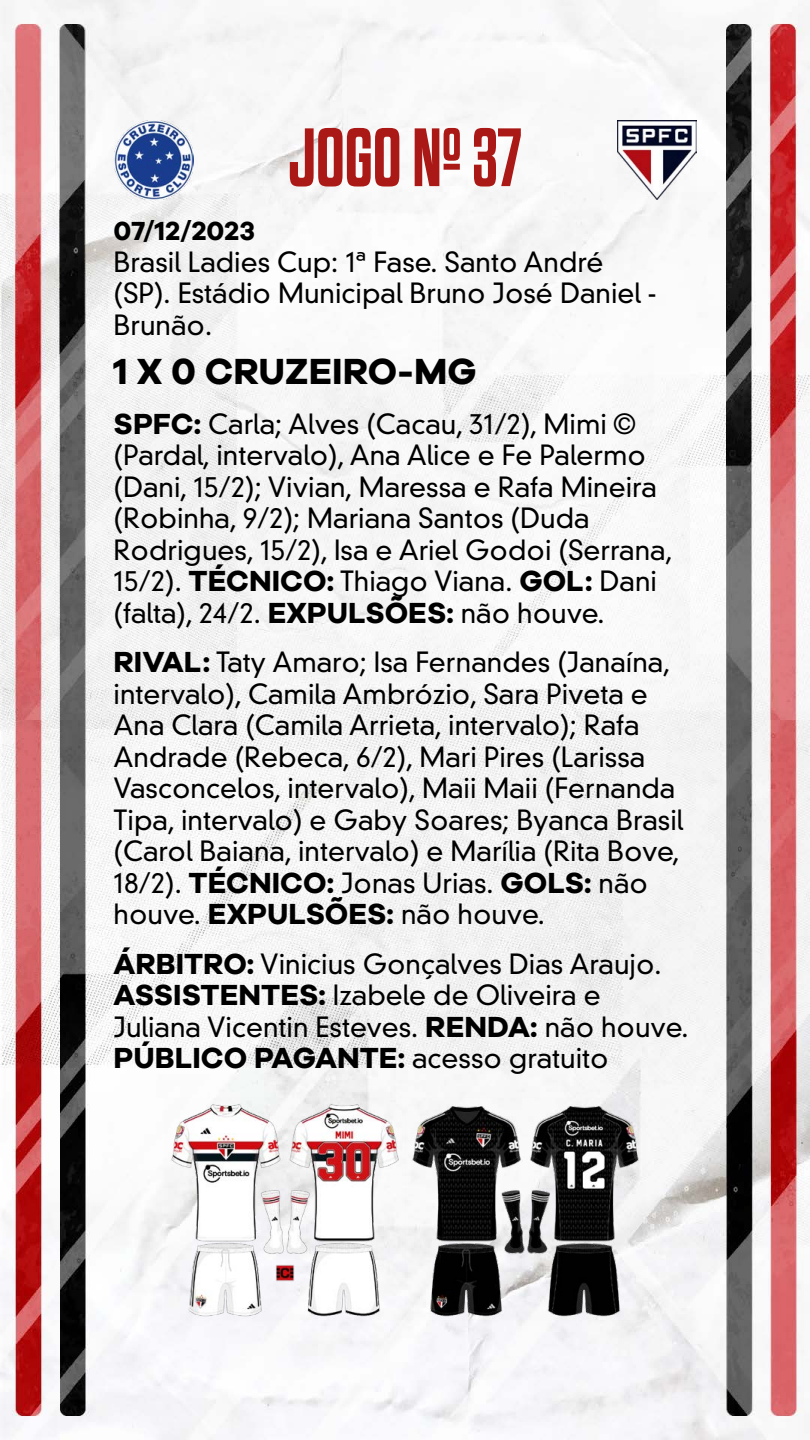
<style>
.page{position:relative;width:810px;height:1440px;background:#fff}
.page>*{position:absolute;margin:0;border:0;box-sizing:border-box;transform-origin:0 0}
.t1{font:700 82.5px "Dharma Gothic E";color:#ab1916;scale:.94 1}
.t2{font:700 37.5px "Galano Grotesque";color:#000}
.t3{font:700 30px "Galano Grotesque";color:#000}
.t4{font:300 27px/31.5px "DIN Neuzeit Grotesk Std";color:#000}
.t5{font:700 27px "Galano Grotesque";color:#000}
.s1{font-family:"Galano Grotesque";font-weight:700;font-size:30px}
.s2{font-family:"DIN Neuzeit Grotesk Std";font-weight:300;font-size:27px}
</style>
<div class="page">
<img style="left:0;top:0;width:810px;height:1440px">
<img style="left:617px;top:120px;width:79px;height:80px">
<img style="left:165px;top:1097px;width:481px;height:223px">
<img style="left:114px;top:120px;width:80px;height:80px">
<h1 class="t1" style="left:289px;top:116px;width:249px">JOGO Nº 37</h1>
<p class="t5" style="left:114px;top:214px;width:143px">07/12/2023</p>
<p class="t4" style="left:114px;top:246px;width:544px">Brasil Ladies Cup: 1ª Fase. Santo André (SP). Estádio Municipal Bruno José Daniel -<br>Brunão.</p>
<h2 class="t2" style="left:114px;top:348px;width:365px">1 X 0 CRUZEIRO-MG</h2>
<p class="t4" style="left:114px;top:408px;width:561px"><span class="s1">SPFC:</span> Carla; Alves (Cacau, 31/2), Mimi © (Pardal, intervalo), Ana Alice e Fe Palermo (Dani, 15/2); Vivian, Maressa e Rafa Mineira (Robinha, 9/2); Mariana Santos (Duda Rodrigues, 15/2), Isa e Ariel Godoi (Serrana, 15/2). <span class="s1">TÉCNICO:</span> Thiago Viana. <span class="s1">GOL:</span> Dani (falta), 24/2. <span class="s1">EXPULSÕES:</span> não houve.</p>
<p class="t4" style="left:114px;top:647px;width:571px"><span class="s1">RIVAL:</span> Taty Amaro; Isa Fernandes (Janaína, intervalo), Camila Ambrózio, Sara Piveta e Ana Clara (Camila Arrieta, intervalo); Rafa Andrade (Rebeca, 6/2), Mari Pires (Larissa Vasconcelos, intervalo), Maii Maii (Fernanda Tipa, intervalo) e Gaby Soares; Byanca Brasil (Carol Baiana, intervalo) e Marília (Rita Bove, 18/2). <span class="s1">TÉCNICO:</span> Jonas Urias. <span class="s1">GOLS:</span> não houve. <span class="s1">EXPULSÕES:</span> não houve.</p>
<p class="t4" style="left:114px;top:948px;width:576px"><span class="s1">ÁRBITRO:</span> Vinicius Gonçalves Dias Araujo.<br><span class="s1">ASSISTENTES:</span> Izabele de Oliveira e<br>Juliana Vicentin Esteves. <span class="s1">RENDA:</span> não houve.</p>
<p class="t3" style="left:114px;top:1039px;width:497px">PÚBLICO PAGANTE: <span class="s2">acesso gratuito</span></p>
</div>
